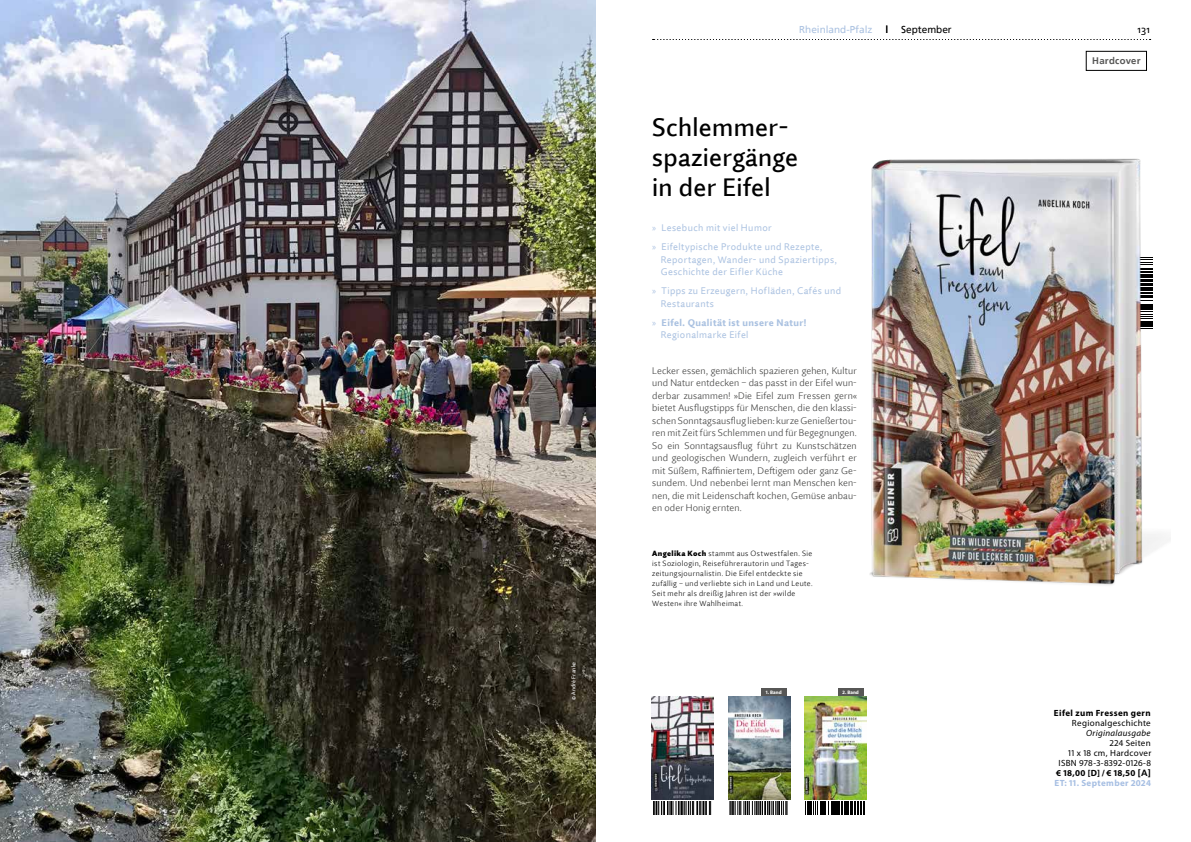
<style>
.page{position:relative;width:1191px;height:842px;background:#fff}
.page>*{position:absolute;margin:0;border:0;box-sizing:border-box;transform-origin:0 0}
.t1{font:500 25px/30px "Quire Sans Pro";letter-spacing:.015em;color:#000}
.t2{font:10px "Frutiger Linotype";color:#abc2e1}
.t3{font:10px "Frutiger Linotype";color:#000}
.t4{font:300 9.5px/12.5px "Quire Sans Pro";letter-spacing:.015em;color:#3c3c3b;text-align:justify}
.t5{font:9.5px/12.5px "Quire Sans Pro";letter-spacing:.045em;color:#abc2e1}
.t6{font:800 9.5px/12.5px "Quire Sans Pro";letter-spacing:.045em;color:#abc2e1}
.t7{font:700 9.5px "Frutiger Linotype";letter-spacing:.035em;color:#575756}
.t8{font:9px/10px "Myriad Pro";letter-spacing:.03em;color:#000;text-align:right}
.t9{font:700 9px "Myriad Pro";letter-spacing:.04em;color:#000}
.t10{font:italic 9px "Myriad Pro";letter-spacing:.035em;color:#000}
.t11{font:300 7.5px/10px "Quire Sans Pro";letter-spacing:.055em;color:#000}
.t12{font:5.5px "Quire Sans Pro";letter-spacing:.03em;color:#fff}
.t13{font:700 5px "Myriad Pro";color:#fff}
.s1{font-family:"Myriad Pro"}
.s2{font-family:"Myriad Pro";font-weight:400}
.s3{font-weight:400}
.s4{font-weight:900}
.s5{font-weight:700}
.s6{font-family:"Frutiger Linotype";font-weight:700}
.s7{font-weight:700;color:#a7bfe3}
</style>
<div class="page">
<svg style="left:652px;top:39px;width:498px;height:1px"></svg>
<img style="left:870px;top:158px;width:300px;height:427px">
<div style="left:761px;top:688px;width:25px;height:17px;background:#575756"></div>
<div style="left:838px;top:688px;width:25px;height:17px;background:#575756"></div>
<img style="left:728px;top:696px;width:62px;height:104px">
<img style="left:804px;top:696px;width:62px;height:104px">
<img style="left:652px;top:696px;width:62px;height:104px">
<svg style="left:805px;top:802px;width:60px;height:13px"></svg>
<svg style="left:653px;top:802px;width:58px;height:13px"></svg>
<svg style="left:729px;top:802px;width:58px;height:13px"></svg>
<img style="left:0;top:0;width:595px;height:842px">
<div style="left:1086px;top:51px;width:60px;height:20px;border:1px solid #000"></div>
<p class="t12" style="left:570px;top:700px;width:40px;rotate:-90deg">© André Franke</p>
<p class="t2" style="left:799px;top:23px;width:75px">Rheinland-Pfalz</p>
<p class="t3" style="left:901px;top:23px;width:52px">September</p>
<p class="t3" style="left:885px;top:23px;width:4px">l</p>
<p class="t3" style="left:1137px;top:24px;width:14px">131</p>
<h1 class="t1" style="left:652px;top:112px;width:147px">Schlemmer&shy;spaziergänge in der Eifel</h1>
<p class="t5" style="left:652px;top:218px;width:171px;line-height:19px"><span class="s1">»</span> Lesebuch mit viel Humor<br><span class="s1">»</span> Eifeltypische Produkte und Rezepte,</p>
<p class="t5" style="left:660px;top:253px;width:178px">-Reportagen, Wander- und Spaziertipps,<br>Geschichte der Eifler Küche</p>
<p class="t5" style="left:660px;top:285px;width:182px;text-indent:-9px"><span class="s1">»</span> Tipps zu Erzeugern, Hofläden, Cafés und<br>Restaurants</p>
<p class="t6" style="left:660px;top:316px;width:147px;text-indent:-9px"><span class="s2">»</span> Eifel. Qualität ist unsere Natur!<br><span class="s3">Regionalmarke Eifel</span></p>
<p class="t4" style="left:652px;top:364px;width:206px">Lecker essen, gemächlich spazieren gehen, Kultur und Natur entdecken – das passt in der Eifel wun&shy;derbar zusammen! »Die Eifel zum Fressen gern« bietet Ausflugstipps für Menschen, die den klassi&shy;schen Sonntagsausflug lieben: kurze Genießertou&shy;ren mit Zeit fürs Schlemmen und für Begegnungen.<br>So ein Sonntagsausflug führt zu Kunstschätzen und geologischen Wundern, zugleich verführt er mit Süßem, Raffiniertem, Deftigem oder ganz Ge&shy;sundem. Und nebenbei lernt man Menschen ken&shy;nen, die mit Leidenschaft kochen, Gemüse anbau&shy;en oder Honig ernten.</p>
<p class="t11" style="left:652px;top:549px;width:162px"><span class="s4">Angelika Koch</span> stammt aus Ostwestfalen. Sie ist Soziologin, Reiseführerautorin und Tages&shy;zeitungsjournalistin. Die Eifel entdeckte sie zufällig – und verliebte sich in Land und Leute.<br>Seit mehr als dreißig Jahren ist der »wilde Westen« ihre Wahlheimat.</p>
<p class="t13" style="left:766px;top:689px;width:17px">1. Band</p>
<p class="t13" style="left:842px;top:689px;width:18px">2. Band</p>
<p class="t7" style="left:1092px;top:55px;width:50px">Hardcover</p>
<p class="t9" style="left:1054px;top:707px;width:98px">Eifel zum Fressen gern</p>
<p class="t8" style="left:1072px;top:717px;width:80px">Regionalgeschichte</p>
<p class="t10" style="left:1086px;top:727px;width:66px">Originalausgabe</p>
<p class="t8" style="left:1054px;top:737px;width:98px">224 Seiten<br>11 x 18 cm, Hardcover<br>ISBN 978-3-8392-0126-8 <span class="s5">€ 18,00 [D] / € 18,50</span> <span class="s6">[A]<br></span><span class="s7">ET: 11. September 2024</span></p>
</div>
